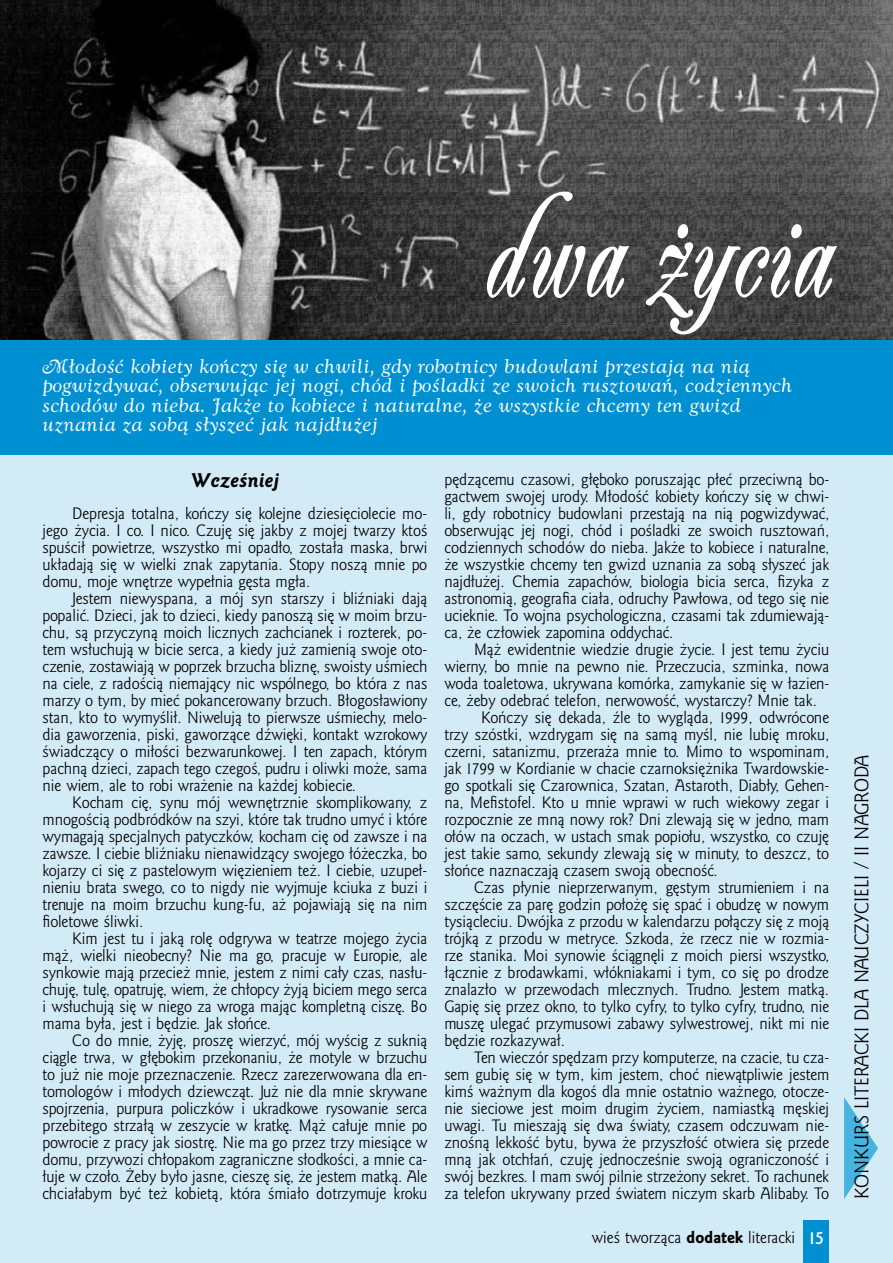
<style>
.page{position:relative;width:893px;height:1263px;background:#d3ebf7}
.page>*{position:absolute;margin:0;border:0;box-sizing:border-box;transform-origin:0 0}
.t1{font:700 144.75px "Ailanthus EFN";letter-spacing:.025em;color:#fff;scale:.77 1}
.t2{font:18px/19.5px "Goldy Swash EFN";letter-spacing:.01em;color:#fff}
.t3{font:18px "Goldy EFN";color:#000}
.t4{font:italic 18px "Goldy EFN Heavy";letter-spacing:.025em;color:#000}
.t5{font:15px/17px "Goldy EFN";color:#000;text-align:justify}
.s1{font-family:"Goldy EFN Heavy"}
.s2{font-weight:700;font-size:16.5px;color:#fff}
</style>
<div class="page">
<img style="left:0;top:0;width:893px;height:340px">
<svg style="left:844px;top:1097px;width:34px;height:102px"></svg>
<div style="left:0;top:340px;width:893px;height:115px;background:#0090d1"></div>
<div style="left:804px;top:1220px;width:25px;height:43px;background:#0090d1"></div>
<h1 class="t1" style="left:481px;top:169px;width:454px">dwa życia</h1>
<p class="t2" style="left:43px;top:357px;width:751px">Młodość kobiety kończy się w chwili, gdy robotnicy budowlani przestają na nią pogwizdywać, obserwując jej nogi, chód i pośladki ze swoich rusztowań, codziennych schodów do nieba. Jakże to kobiece i naturalne, że wszystkie chcemy ten gwizd uznania za sobą słyszeć jak najdłużej</p>
<p class="t4" style="left:191px;top:469px;width:90px">Wcześniej</p>
<p class="t5" style="left:43px;top:505px;width:386px;text-indent:30px">Depresja totalna, kończy się kolejne dziesięciolecie mo&shy;jego życia. I co. I nico. Czuję się jakby z mojej twarzy ktoś spuścił powietrze, wszystko mi opadło, została maska, brwi układają się w wielki znak zapytania. Stopy noszą mnie po domu, moje wnętrze wypełnia gęsta mgła.</p>
<p class="t5" style="left:43px;top:590px;width:386px;text-indent:30px">Jestem niewyspana, a mój syn starszy i bliźniaki dają popalić. Dzieci, jak to dzieci, kiedy panoszą się w moim brzu&shy;chu, są przyczyną moich licznych zachcianek i rozterek, po&shy;tem wsłuchują w bicie serca, a kiedy już zamienią swoje oto&shy;czenie, zostawiają w poprzek brzucha bliznę, swoisty uśmiech na ciele, z radością niemający nic wspólnego, bo która z nas marzy o tym, by mieć pokancerowany brzuch. Błogosławiony stan, kto to wymyślił. Niwelują to pierwsze uśmiechy, melo&shy;dia gaworzenia, piski, gaworzące dźwięki, kontakt wzrokowy świadczący o miłości bezwarunkowej. I ten zapach, którym pachną dzieci, zapach tego czegoś, pudru i oliwki może, sama nie wiem, ale to robi wrażenie na każdej kobiecie.</p>
<p class="t5" style="left:43px;top:794px;width:386px;text-indent:30px">Kocham cię, synu mój wewnętrznie skomplikowany, z mnogością podbródków na szyi, które tak trudno umyć i które wymagają specjalnych patyczków, kocham cię od zawsze i na zawsze. I ciebie bliźniaku nienawidzący swojego łóżeczka, bo kojarzy ci się z pastelowym więzieniem też. I ciebie, uzupeł&shy;nieniu brata swego, co to nigdy nie wyjmuje kciuka z buzi i trenuje na moim brzuchu kung-fu, aż pojawiają się na nim fioletowe śliwki.</p>
<p class="t5" style="left:43px;top:931px;width:386px;text-indent:30px">Kim jest tu i jaką rolę odgrywa w teatrze mojego życia mąż, wielki nieobecny? Nie ma go, pracuje w Europie, ale synkowie mają przecież mnie, jestem z nimi cały czas, nasłu&shy;chuję, tulę, opatruję, wiem, że chłopcy żyją biciem mego serca i wsłuchują się w niego za wroga mając kompletną ciszę. Bo mama była, jest i będzie. Jak słońce.</p>
<p class="t5" style="left:43px;top:1033px;width:386px;text-indent:30px">Co do mnie, żyję, proszę wierzyć, mój wyścig z suknią ciągle trwa, w głębokim przekonaniu, że motyle w brzuchu to już nie moje przeznaczenie. Rzecz zarezerwowana dla en&shy;tomologów i młodych dziewcząt. Już nie dla mnie skrywane spojrzenia, purpura policzków i ukradkowe rysowanie serca przebitego strzałą w zeszycie w kratkę. Mąż całuje mnie po powrocie z pracy jak siostrę. Nie ma go przez trzy miesiące w domu, przywozi chłopakom zagraniczne słodkości, a mnie ca&shy;łuje w czoło. Żeby było jasne, cieszę się, że jestem matką. Ale chciałabym być też kobietą, która śmiało dotrzymuje kroku</p>
<p class="t5" style="left:444px;top:471px;width:386px">pędzącemu czasowi, głęboko poruszając płeć przeciwną bo&shy;gactwem swojej urody. Młodość kobiety kończy się w chwi&shy;li, gdy robotnicy budowlani przestają na nią pogwizdywać, obserwując jej nogi, chód i pośladki ze swoich rusztowań, codziennych schodów do nieba. Jakże to kobiece i naturalne, że wszystkie chcemy ten gwizd uznania za sobą słyszeć jak najdłużej. Chemia zapachów, biologia bicia serca, fizyka z astronomią, geografia ciała, odruchy Pawłowa, od tego się nie ucieknie. To wojna psychologiczna, czasami tak zdumiewają&shy;ca, że człowiek zapomina oddychać.</p>
<p class="t5" style="left:474px;top:641px;width:357px">Mąż ewidentnie wiedzie drugie życie. I jest temu życiu</p>
<p class="t5" style="left:444px;top:658px;width:386px">wierny, bo mnie na pewno nie. Przeczucia, szminka, nowa</p>
<p class="t5" style="left:444px;top:675px;width:386px">woda toaletowa, ukrywana komórka, zamykanie się w łazien-</p>
<p class="t5" style="left:444px;top:692px;width:374px">ce, żeby odebrać telefon, nerwowość, wystarczy? Mnie tak.</p>
<p class="t5" style="left:481px;top:709px;width:350px">Kończy się dekada, źle to wygląda, 1999, odwrócone</p>
<p class="t5" style="left:444px;top:726px;width:386px">trzy szóstki, wzdrygam się na samą myśl, nie lubię mroku,</p>
<p class="t5" style="left:444px;top:744px;width:386px">czerni, satanizmu, przeraża mnie to. Mimo to wspominam,</p>
<p class="t5" style="left:444px;top:761px;width:386px">jak 1799 w Kordianie w chacie czarnoksiężnika Twardowskie-</p>
<p class="t5" style="left:444px;top:778px;width:386px">go spotkali się Czarownica, Szatan, Astaroth, Diabły, Gehen-</p>
<p class="t5" style="left:444px;top:795px;width:386px">na, Mefistofel. Kto u mnie wprawi w ruch wiekowy zegar i</p>
<p class="t5" style="left:444px;top:812px;width:386px">rozpocznie ze mną nowy rok? Dni zlewają się w jedno, mam</p>
<p class="t5" style="left:444px;top:829px;width:386px">ołów na oczach, w ustach smak popiołu, wszystko, co czuję</p>
<p class="t5" style="left:444px;top:846px;width:386px">jest takie samo, sekundy zlewają się w minuty, to deszcz, to</p>
<p class="t5" style="left:444px;top:863px;width:275px">słońce naznaczają czasem swoją obecność.</p>
<p class="t5" style="left:474px;top:880px;width:357px">Czas płynie nieprzerwanym, gęstym strumieniem i na</p>
<p class="t5" style="left:444px;top:897px;width:386px">szczęście za parę godzin położę się spać i obudzę w nowym</p>
<p class="t5" style="left:444px;top:914px;width:386px">tysiącleciu. Dwójka z przodu w kalendarzu połączy się z moją</p>
<p class="t5" style="left:444px;top:931px;width:386px">trójką z przodu w metryce. Szkoda, że rzecz nie w rozmia-</p>
<p class="t5" style="left:444px;top:948px;width:386px">rze stanika. Moi synowie ściągnęli z moich piersi wszystko,</p>
<p class="t5" style="left:444px;top:965px;width:386px">łącznie z brodawkami, włókniakami i tym, co się po drodze</p>
<p class="t5" style="left:444px;top:982px;width:386px">znalazło w przewodach mlecznych. Trudno. Jestem matką.</p>
<p class="t5" style="left:444px;top:999px;width:386px">Gapię się przez okno, to tylko cyfry, to tylko cyfry, trudno, nie</p>
<p class="t5" style="left:444px;top:1016px;width:386px">muszę ulegać przymusowi zabawy sylwestrowej, nikt mi nie</p>
<p class="t5" style="left:444px;top:1033px;width:122px">będzie rozkazywał.</p>
<p class="t5" style="left:474px;top:1050px;width:357px">Ten wieczór spędzam przy komputerze, na czacie, tu cza-</p>
<p class="t5" style="left:444px;top:1067px;width:386px">sem gubię się w tym, kim jestem, choć niewątpliwie jestem</p>
<p class="t5" style="left:444px;top:1084px;width:386px">kimś ważnym dla kogoś dla mnie ostatnio ważnego, otocze-</p>
<p class="t5" style="left:444px;top:1101px;width:386px">nie sieciowe jest moim drugim życiem, namiastką męskiej</p>
<p class="t5" style="left:444px;top:1118px;width:386px">uwagi. Tu mieszają się dwa światy, czasem odczuwam nie-</p>
<p class="t5" style="left:444px;top:1135px;width:386px">znośną lekkość bytu, bywa że przyszłość otwiera się przede</p>
<p class="t5" style="left:444px;top:1152px;width:386px">mną jak otchłań, czuję jednocześnie swoją ograniczoność i</p>
<p class="t5" style="left:444px;top:1169px;width:386px">swój bezkres. I mam swój pilnie strzeżony sekret. To rachunek</p>
<p class="t5" style="left:444px;top:1186px;width:386px">za telefon ukrywany przed światem niczym skarb Alibaby. To</p>
<p class="t5" style="left:592px;top:1230px;width:234px">wieś tworząca <span class="s1">dodatek</span> literacki <span class="s2">15</span></p>
<p class="t3" style="left:851px;top:1199px;width:444px;rotate:-90deg">Konkurs Literacki dla Nauczycieli / ii nagroda</p>
</div>
